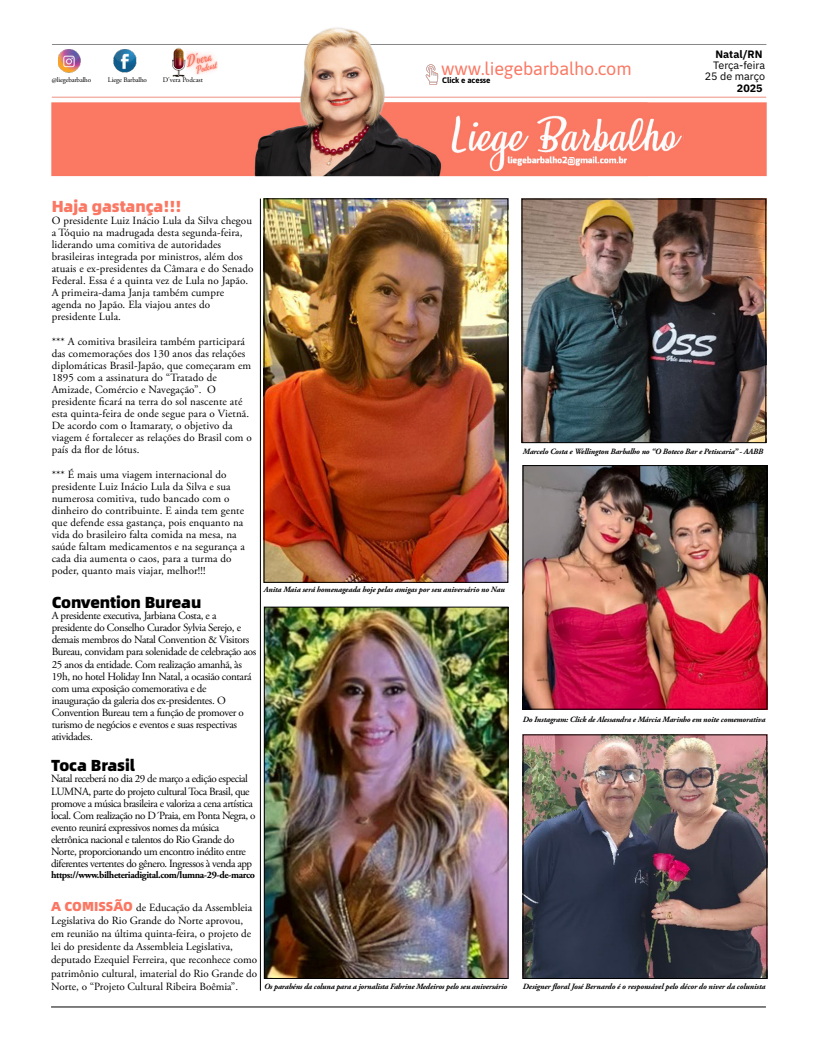
<style>
.page{position:relative;width:817px;height:1049px;background:#fff}
.page>*{position:absolute;margin:0;border:0;box-sizing:border-box;transform-origin:0 0}
.t1{font:18px "Asap";letter-spacing:-.01em;color:#fa7863}
.t2{font:900 16px "Alibaba Sans";letter-spacing:-.01em;color:#000}
.t3{font:900 16px "Alibaba Sans";letter-spacing:-.01em;color:#fa7863}
.t4{font:11px/12.1px "Adobe Garamond Pro";color:#000}
.t5{font:11px/12.1px "Adobe Garamond Pro";letter-spacing:-.03em;color:#000}
.t6{font:11px/12.1px "Adobe Garamond Pro";letter-spacing:-.04em;color:#000}
.t7{font:10.7px/11.2px "IBM Plex Sans";color:#000;text-align:right}
.t8{font:700 10.7px "IBM Plex Sans";color:#000}
.t9{font:700 10px "Adobe Garamond Pro";letter-spacing:-.04em;color:#000}
.t10{font:italic 700 8px "Adobe Garamond Pro";letter-spacing:-.015em;color:#000}
.t11{font:700 8px "Asap";letter-spacing:-.01em;color:#000}
.t12{font:7px "Adobe Garamond Pro";letter-spacing:-.02em;color:#000}
.t13{font:7px "Adobe Garamond Pro";color:#000}
.s1{font-family:"Alibaba Sans";font-weight:900;font-size:13px;color:#fa7863}
</style>
<div class="page">
<img style="left:51px;top:27px;width:716px;height:150px">
<hr style="left:260px;top:199px;width:1px;height:792px;background:#000">
<hr style="left:51px;top:1006px;width:714px;height:1px;background:#000">
<img style="left:266px;top:201px;width:240px;height:380px">
<div style="left:264px;top:199px;width:244px;height:384px;border:1px solid #000"></div>
<img style="left:58px;top:49px;width:79px;height:23px">
<img style="left:266px;top:609px;width:240px;height:368px">
<div style="left:264px;top:607px;width:244px;height:372px;border:1px solid #000"></div>
<img style="left:172px;top:47px;width:16px;height:29px">
<img style="left:187px;top:52px;width:30px;height:22px">
<img style="left:524px;top:734px;width:243px;height:245px">
<img style="left:523px;top:201px;width:240px;height:240px">
<img style="left:524px;top:467px;width:240px;height:240px">
<div style="left:521px;top:199px;width:244px;height:244px;border:1px solid #000"></div>
<div style="left:522px;top:465px;width:244px;height:244px;border:1px solid #000"></div>
<div style="left:522px;top:734px;width:244px;height:245px;border:1px solid #000"></div>
<img style="left:425px;top:63px;width:14px;height:22px">
<p class="t12" style="left:52px;top:76px;width:41px">@liegebarbalho</p>
<p class="t12" style="left:108px;top:76px;width:40px">Liege Barbalho</p>
<p class="t13" style="left:163px;top:76px;width:42px">D'vera Podcast</p>
<h2 class="t3" style="left:52px;top:193px;width:131px">Haja gastança!!!</h2>
<p class="t4" style="left:52px;top:214px;width:203px">O presidente Luiz Inácio Lula da Silva chegou a Tóquio na madrugada desta segunda-feira, liderando uma comitiva de autoridades brasileiras integrada por ministros, além dos atuais e ex-presidentes da Câmara e do Senado Federal. Essa é a quinta vez de Lula no Japão.<br>A primeira-dama Janja também cumpre agenda no Japão. Ela viajou antes do presidente Lula.</p>
<p class="t4" style="left:52px;top:335px;width:202px">*** A comitiva brasileira também participará das comemorações dos 130 anos das relações diplomáticas Brasil-Japão, que começaram em 1895 com a assinatura do “Tratado de Amizade, Comércio e Navegação”. O presidente ficará na terra do sol nascente até esta quinta-feira de onde segue para o Vietnã.<br>De acordo com o Itamaraty, o objetivo da viagem é fortalecer as relações do Brasil com o país da flor de lótus.</p>
<p class="t4" style="left:52px;top:468px;width:194px">*** É mais uma viagem internacional do presidente Luiz Inácio Lula da Silva e sua numerosa comitiva, tudo bancado com o dinheiro do contribuinte. E ainda tem gente que defende essa gastança, pois enquanto na vida do brasileiro falta comida na mesa, na saúde faltam medicamentos e na segurança a cada dia aumenta o caos, para a turma do poder, quanto mais viajar, melhor!!!</p>
<h1 class="t1" style="left:441px;top:56px;width:192px">www.liegebarbalho.com</h1>
<p class="t11" style="left:442px;top:75px;width:50px">Click e acesse</p>
<p class="t8" style="left:715px;top:46px;width:49px">Natal/RN</p>
<p class="t7" style="left:704px;top:59px;width:62px">Terça-feira<br>25 de março</p>
<p class="t8" style="left:736px;top:79px;width:27px">2025</p>
<p class="t10" style="left:522px;top:446px;width:242px">Marcelo Costa e Wellington Barbalho no “O Boteco Bar e Petiscaria” - AABB</p>
<p class="t10" style="left:264px;top:585px;width:242px">Anita Maia será homenageada hoje pelas amigas por seu aniversário no Nau</p>
<h2 class="t2" style="left:52px;top:589px;width:151px">Convention Bureau</h2>
<p class="t5" style="left:52px;top:610px;width:206px">A presidente executiva, Jarbiana Costa, e a presidente do Conselho Curador Sylvia Serejo, e demais membros do Natal Convention &amp; Visitors Bureau, convidam para solenidade de celebração aos 25 anos da entidade. Com realização amanhã, às 19h, no hotel Holiday Inn Natal, a ocasião contará com uma exposição comemorativa e de inauguração da galeria dos ex-presidentes. O Convention Bureau tem a função de promover o turismo de negócios e eventos e suas respectivas atividades.</p>
<h2 class="t2" style="left:51px;top:752px;width:85px">Toca Brasil</h2>
<p class="t6" style="left:51px;top:773px;width:206px">Natal receberá no dia 29 de março a edição especial LUMNA, parte do projeto cultural Toca Brasil, que promove a música brasileira e valoriza a cena artística local. Com realização no D´Praia, em Ponta Negra, o evento reunirá expressivos nomes da música eletrônica nacional e talentos do Rio Grande do Norte, proporcionando um encontro inédito entre diferentes vertentes do gênero. Ingressos à venda app</p>
<p class="t9" style="left:51px;top:869px;width:205px">https://www.bilheteriadigital.com/lumna-29-de-marco</p>
<p class="t10" style="left:522px;top:714px;width:244px">Do Instagram: Click de Alessandra e Márcia Marinho em noite comemorativa</p>
<p class="t4" style="left:51px;top:901px;width:207px;line-height:13.2px"><span class="s1">A COMISSÃO</span> de Educação da Assembleia Legislativa do Rio Grande do Norte aprovou, em reunião na última quinta-feira, o projeto de lei do presidente da Assembleia Legislativa, deputado Ezequiel Ferreira, que reconhece como patrimônio cultural, imaterial do Rio Grande do Norte, o “Projeto Cultural Ribeira Boêmia”.</p>
<p class="t10" style="left:264px;top:982px;width:245px">Os parabéns da coluna para a jornalista Fabrine Medeiros pelo seu aniversário</p>
<p class="t10" style="left:522px;top:982px;width:244px">Designer floral José Bernardo é o responsável pelo décor do niver da colunista</p>
</div>
